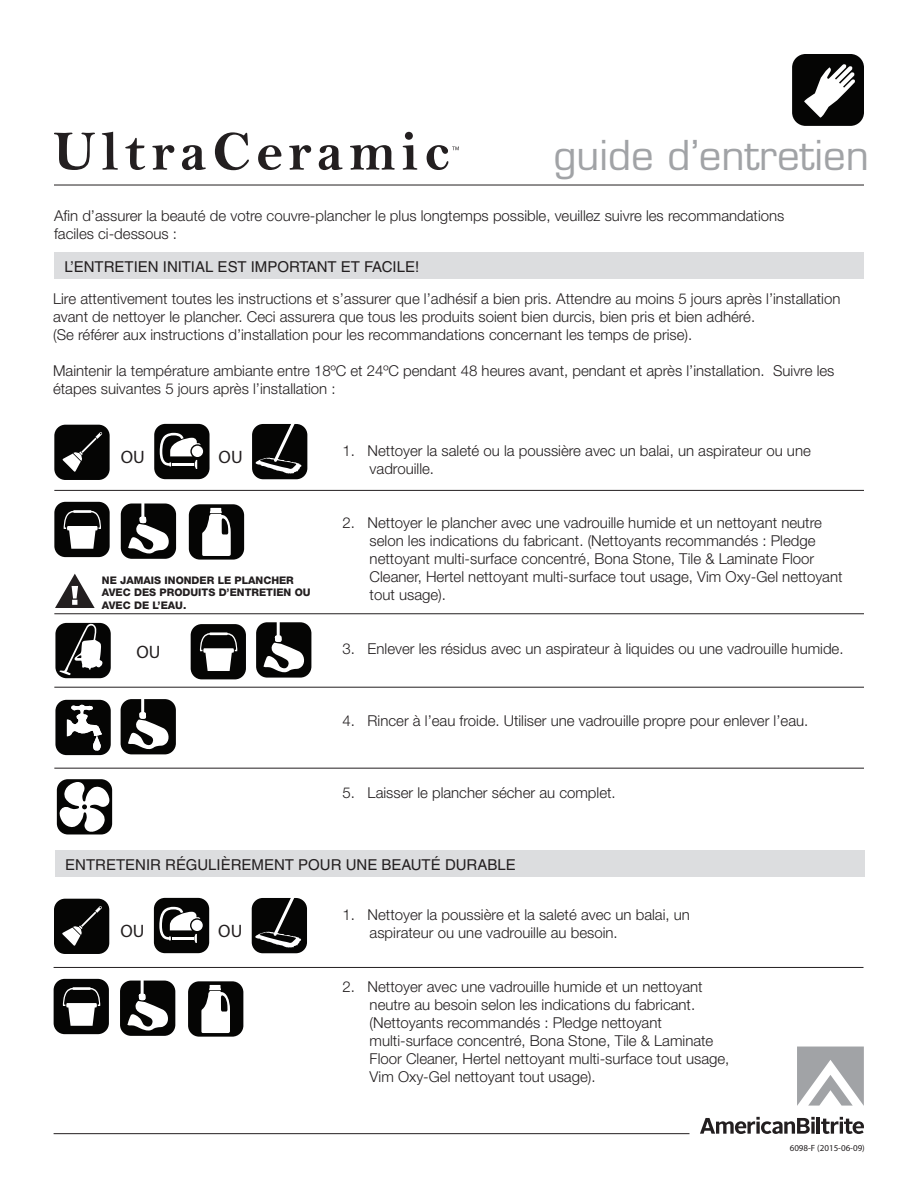
<style>
.page{position:relative;width:918px;height:1188px;background:#fff}
.page>*{position:absolute;margin:0;border:0;box-sizing:border-box;transform-origin:0 0}
.t1{font:40.2px "Eurostile LT Std";color:#a1a3a6}
.t2{font:18px "Myriad Pro";color:#231f20}
.t3{font:300 15px/18px "Helvetica Neue LT Std";color:#231f20}
.t4{font:15px "Helvetica LT Std";color:#231f20}
.t5{font:800 10.5px/12.6px "Helvetica Neue LT Std";color:#231f20}
.t6{font:9px "Myriad Pro";color:#231f20}
</style>
<div class="page">
<div style="left:792px;top:54px;width:72px;height:72px;background:#050504;border-radius:14px"></div>
<svg style="left:804px;top:64px;width:51px;height:54px"></svg>
<div style="left:54px;top:425px;width:56px;height:55px;background:#050504;border-radius:11px"></div>
<svg style="left:62px;top:432px;width:40px;height:40px"></svg>
<div style="left:252px;top:424px;width:55px;height:55px;background:#050504;border-radius:11px"></div>
<svg style="left:255px;top:424px;width:49px;height:50px"></svg>
<div style="left:154px;top:424px;width:56px;height:55px;background:#050504;border-radius:11px"></div>
<div style="left:192px;top:446px;width:11px;height:11px;background:#fff;border-radius:50%"></div>
<svg style="left:160px;top:433px;width:41px;height:36px"></svg>
<div style="left:54px;top:502px;width:56px;height:55px;background:#050504;border-radius:11px"></div>
<svg style="left:63px;top:510px;width:38px;height:39px"></svg>
<div style="left:191px;top:624px;width:55px;height:55px;background:#050504;border-radius:11px"></div>
<svg style="left:200px;top:632px;width:38px;height:39px"></svg>
<div style="left:189px;top:504px;width:55px;height:56px;background:#050504;border-radius:11px"></div>
<svg style="left:202px;top:508px;width:29px;height:48px"></svg>
<div style="left:55px;top:700px;width:56px;height:55px;background:#050504;border-radius:11px"></div>
<svg style="left:67px;top:705px;width:35px;height:46px"></svg>
<div style="left:256px;top:622px;width:55px;height:56px;background:#050504;border-radius:11px"></div>
<svg style="left:263px;top:635px;width:41px;height:38px"></svg>
<hr style="left:277px;top:618px;width:3px;height:20px;background:#fff;border-radius:2px">
<div style="left:121px;top:504px;width:55px;height:55px;background:#050504;border-radius:11px"></div>
<svg style="left:128px;top:517px;width:41px;height:37px"></svg>
<hr style="left:141px;top:499px;width:3px;height:20px;background:#fff;border-radius:2px">
<div style="left:121px;top:699px;width:55px;height:55px;background:#050504;border-radius:11px"></div>
<svg style="left:128px;top:712px;width:41px;height:38px"></svg>
<hr style="left:141px;top:695px;width:3px;height:20px;background:#fff;border-radius:2px">
<div style="left:57px;top:779px;width:55px;height:55px;background:#050504;border-radius:11px"></div>
<svg style="left:59px;top:782px;width:50px;height:50px"></svg>
<hr style="left:54px;top:490px;width:810px;height:1px;background:#231f20">
<hr style="left:54px;top:613px;width:810px;height:1px;background:#231f20">
<hr style="left:54px;top:687px;width:810px;height:1px;background:#231f20">
<hr style="left:54px;top:768px;width:810px;height:1px;background:#231f20">
<div style="left:54px;top:979px;width:55px;height:55px;background:#050504;border-radius:11px"></div>
<svg style="left:63px;top:987px;width:38px;height:39px"></svg>
<div style="left:188px;top:981px;width:55px;height:56px;background:#050504;border-radius:11px"></div>
<svg style="left:201px;top:985px;width:29px;height:48px"></svg>
<div style="left:120px;top:981px;width:55px;height:55px;background:#050504;border-radius:11px"></div>
<svg style="left:127px;top:994px;width:41px;height:37px"></svg>
<hr style="left:141px;top:976px;width:3px;height:20px;background:#fff;border-radius:2px">
<hr style="left:54px;top:967px;width:810px;height:1px;background:#231f20">
<hr style="left:54px;top:1133px;width:635px;height:1px;background:#231f20">
<svg style="left:55px;top:574px;width:40px;height:34px"></svg>
<div style="left:55px;top:623px;width:56px;height:55px;background:#050504;border-radius:11px"></div>
<svg style="left:59px;top:623px;width:44px;height:52px"></svg>
<div style="left:54px;top:899px;width:55px;height:55px;background:#050504;border-radius:11px"></div>
<svg style="left:62px;top:906px;width:40px;height:40px"></svg>
<div style="left:252px;top:898px;width:55px;height:55px;background:#050504;border-radius:11px"></div>
<svg style="left:255px;top:898px;width:49px;height:50px"></svg>
<div style="left:154px;top:898px;width:55px;height:55px;background:#050504;border-radius:11px"></div>
<svg style="left:191px;top:920px;width:12px;height:11px"></svg>
<svg style="left:159px;top:907px;width:41px;height:36px"></svg>
<div style="left:54px;top:252px;width:810px;height:27px;background:#dcdddf"></div>
<div style="left:55px;top:850px;width:810px;height:27px;background:#dcdddf"></div>
<svg style="left:54px;top:133px;width:41px;height:37px"></svg>
<svg style="left:102px;top:132px;width:16px;height:38px"></svg>
<svg style="left:125px;top:138px;width:20px;height:32px"></svg>
<svg style="left:152px;top:145px;width:22px;height:25px"></svg>
<svg style="left:182px;top:145px;width:24px;height:25px"></svg>
<svg style="left:215px;top:132px;width:34px;height:38px"></svg>
<svg style="left:258px;top:145px;width:23px;height:25px"></svg>
<svg style="left:289px;top:145px;width:22px;height:25px"></svg>
<svg style="left:319px;top:145px;width:24px;height:25px"></svg>
<svg style="left:350px;top:145px;width:45px;height:25px"></svg>
<svg style="left:403px;top:132px;width:14px;height:38px"></svg>
<svg style="left:427px;top:145px;width:32px;height:25px"></svg>
<hr style="left:817px;top:1117px;width:3px;height:17px;background:#231f20">
<svg style="left:700px;top:1117px;width:115px;height:17px"></svg>
<svg style="left:821px;top:1117px;width:43px;height:17px"></svg>
<svg style="left:797px;top:1047px;width:67px;height:59px"></svg>
<hr style="left:54px;top:185px;width:810px;height:1px;background:#231f20">
<h1 class="t1" style="left:554px;top:131px;width:317px">guide d’entretien</h1>
<p class="t3" style="left:54px;top:206px;width:732px">Afin d’assurer la beauté de votre couvre-plancher le plus longtemps possible, veuillez suivre les recommandations faciles ci-dessous :</p>
<p class="t4" style="left:64px;top:258px;width:356px">L’ENTRETIEN INITIAL EST IMPORTANT ET FACILE!</p>
<p class="t3" style="left:53px;top:289px;width:789px">Lire attentivement toutes les instructions et s’assurer que l’adhésif a bien pris. Attendre au moins 5 jours après l’installation avant de nettoyer le plancher. Ceci assurera que tous les produits soient bien durcis, bien pris et bien adhéré.<br>(Se référer aux instructions d’installation pour les recommandations concernant les temps de prise).</p>
<p class="t3" style="left:53px;top:361px;width:783px">Maintenir la température ambiante entre 18ºC et 24ºC pendant 48 heures avant, pendant et après l’installation. Suivre les étapes suivantes 5 jours après l’installation :</p>
<p class="t2" style="left:121px;top:445px;width:26px">OU</p>
<p class="t2" style="left:219px;top:445px;width:26px">OU</p>
<p class="t5" style="left:102px;top:573px;width:210px">NE JAMAIS INONDER LE PLANCHER<br>AVEC DES PRODUITS D’ENTRETIEN OU<br>AVEC DE L’EAU.</p>
<p class="t2" style="left:137px;top:640px;width:26px">OU</p>
<p class="t3" style="left:370px;top:441px;width:443px;text-indent:-27px">1. Nettoyer la saleté ou la poussière avec un balai, un aspirateur ou une vadrouille.</p>
<p class="t3" style="left:370px;top:513px;width:474px;text-indent:-27px">2. Nettoyer le plancher avec une vadrouille humide et un nettoyant neutre selon les indications du fabricant. (Nettoyants recommandés : Pledge nettoyant multi-surface concentré, Bona Stone, Tile &amp; Laminate Floor Cleaner, Hertel nettoyant multi-surface tout usage, Vim Oxy-Gel nettoyant tout usage).</p>
<p class="t3" style="left:343px;top:639px;width:502px">3. Enlever les résidus avec un aspirateur à liquides ou une vadrouille humide.</p>
<p class="t3" style="left:343px;top:711px;width:467px">4. Rincer à l’eau froide. Utiliser une vadrouille propre pour enlever l’eau.</p>
<p class="t3" style="left:343px;top:783px;width:275px">5. Laisser le plancher sécher au complet.</p>
<p class="t4" style="left:65px;top:856px;width:452px">ENTRETENIR RÉGULIÈREMENT POUR UNE BEAUTÉ DURABLE</p>
<p class="t2" style="left:120px;top:920px;width:26px">OU</p>
<p class="t2" style="left:218px;top:920px;width:26px">OU</p>
<p class="t3" style="left:370px;top:906px;width:322px;text-indent:-27px">1. Nettoyer la poussière et la saleté avec un balai, un aspirateur ou une vadrouille au besoin.</p>
<p class="t3" style="left:370px;top:978px;width:361px;text-indent:-27px">2. Nettoyer avec une vadrouille humide et un nettoyant neutre au besoin selon les indications du fabricant. (Nettoyants recommandés : Pledge nettoyant multi-surface concentré, Bona Stone, Tile &amp; Laminate Floor Cleaner, Hertel nettoyant multi-surface tout usage, Vim Oxy-Gel nettoyant tout usage).</p>
<p class="t6" style="left:790px;top:1143px;width:77px">6098-F (2015-06-09)</p>
</div>
